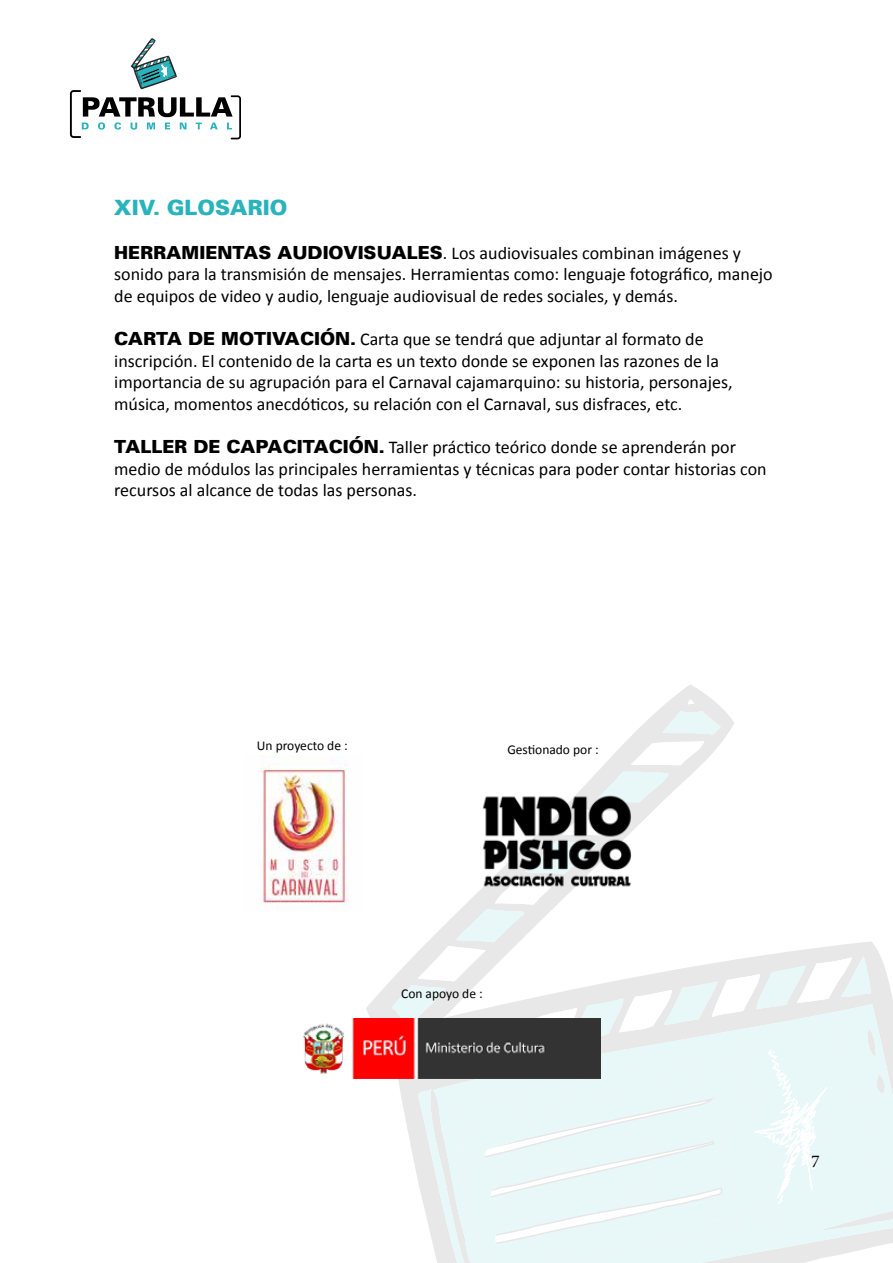
<style>
.page{position:relative;width:893px;height:1263px;background:#fff}
.page>*{position:absolute;margin:0;border:0;box-sizing:border-box;transform-origin:0 0}
.t1{font:900 21px "Univers";color:#2bb3bd}
.t2{font:18px/21.6px "Calibri";color:#000}
.t3{font:18px "Minion Pro";color:#000}
.t4{font:13.5px "Calibri";color:#000}
.s1{font-family:"Univers";font-weight:900}
</style>
<div class="page">
<svg style="left:70px;top:38px;width:171px;height:101px"></svg>
<svg style="left:366px;top:684px;width:527px;height:395px"></svg>
<svg style="left:686px;top:699px;width:8px;height:6px"></svg>
<svg style="left:662px;top:711px;width:59px;height:23px"></svg>
<svg style="left:630px;top:741px;width:74px;height:24px"></svg>
<svg style="left:594px;top:772px;width:75px;height:30px"></svg>
<svg style="left:781px;top:1029px;width:109px;height:234px;fill:#e8f7f7"></svg>
<svg style="left:449px;top:1247px;width:332px;height:16px;background:#e8f4f4"></svg>
<svg style="left:392px;top:809px;width:479px;height:438px"></svg>
<img style="left:302px;top:1018px;width:298px;height:60px">
<img style="left:467px;top:780px;width:177px;height:138px">
<img style="left:261px;top:757px;width:87px;height:151px">
<p class="t1" style="left:114px;top:194px;width:175px">XIV. GLOSARIO</p>
<p class="t2" style="left:114px;top:242px;width:660px"><span class="s1">HERRAMIENTAS AUDIOVISUALES</span>. Los audiovisuales combinan imágenes y sonido para la transmisión de mensajes. Herramientas como: lenguaje fotográfico, manejo de equipos de video y audio, lenguaje audiovisual de redes sociales, y demás.</p>
<p class="t2" style="left:114px;top:328px;width:620px"><span class="s1">CARTA DE MOTIVACIÓN.</span> Carta que se tendrá que adjuntar al formato de inscripción. El contenido de la carta es un texto donde se exponen las razones de la importancia de su agrupación para el Carnaval cajamarquino: su historia, personajes, música, momentos anecdóticos, su relación con el Carnaval, sus disfraces, etc.</p>
<p class="t2" style="left:114px;top:436px;width:654px"><span class="s1">TALLER DE CAPACITACIÓN.</span> Taller práctico teórico donde se aprenderán por medio de módulos las principales herramientas y técnicas para poder contar historias con recursos al alcance de todas las personas.</p>
<p class="t4" style="left:257px;top:737px;width:92px">Un proyecto de :</p>
<p class="t4" style="left:507px;top:741px;width:93px">Gestionado por :</p>
<p class="t4" style="left:401px;top:985px;width:83px">Con apoyo de :</p>
<p class="t3" style="left:811px;top:1149px;width:10px">7</p>
</div>
